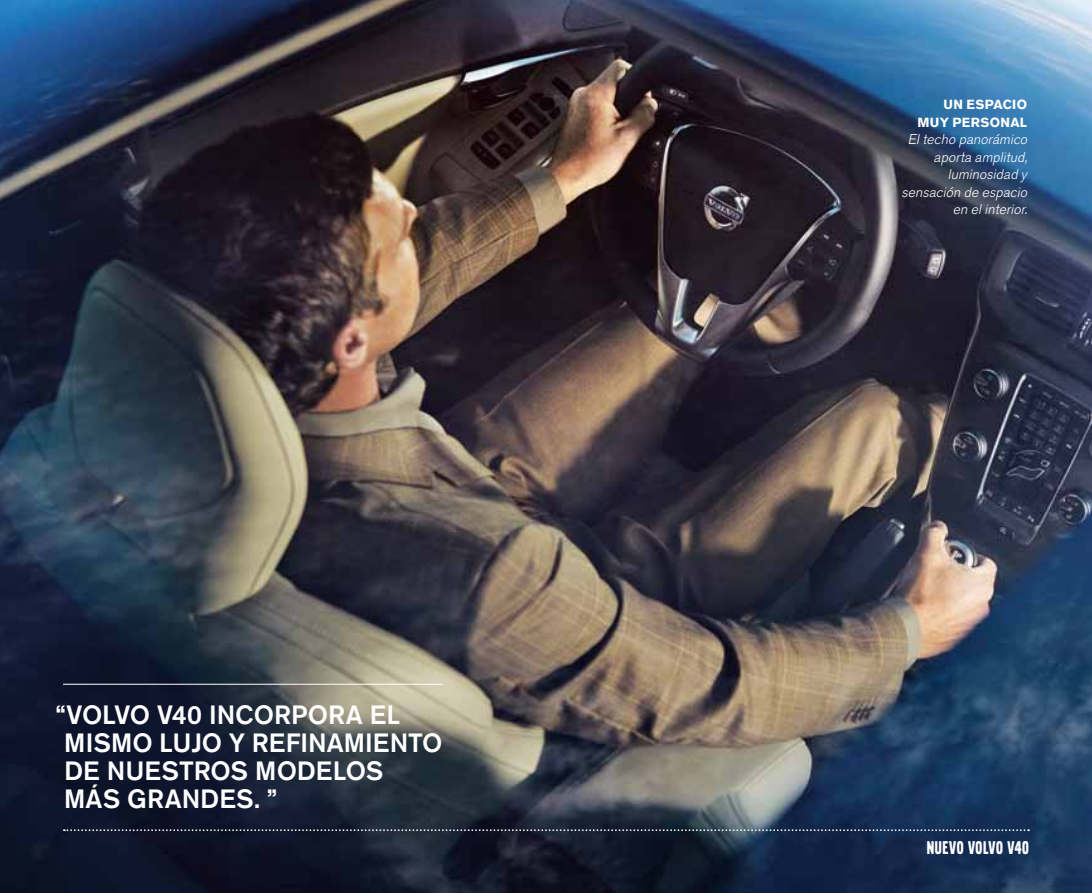
<style>
.page{position:relative;width:1092px;height:893px;background:#fff}
.page>*{position:absolute;margin:0;border:0;box-sizing:border-box;transform-origin:0 0}
.t1{font:500 26.25px/28px "CE Volvo Sans";color:#fff}
.t2{font:19.25px "Volvo Broad";letter-spacing:.03em;color:#fff}
.t3{font:italic 300 14px/17.5px "CE Volvo Sans";letter-spacing:.005em;color:#fff;text-align:right}
.t4{font:700 13.12px/17.5px "CE Volvo Sans";letter-spacing:.025em;color:#fff}
</style>
<div class="page">
<img style="left:0;top:0;width:1091px;height:893px">
<svg style="left:64px;top:829px;width:964px;height:2px;background:#5e6776"></svg>
<hr style="left:63px;top:684px;width:379px;height:1px;background:#fff">
<h1 class="t1" style="left:64px;top:701px;width:380px;text-indent:-8px">“VOLVO V40 INCORPORA EL<br>MISMO LUJO Y REFINAMIENTO<br>DE NUESTROS MODELOS<br>MÁS GRANDES. ”</h1>
<p class="t4" style="left:917px;top:96px;width:103px;text-indent:26px">UN ESPACIO<br>MUY PERSONAL</p>
<p class="t3" style="left:901px;top:131px;width:127px">El techo panorámico aporta amplitud, luminosidad y sensación de espacio en el interior.</p>
<h2 class="t2" style="left:926px;top:839px;width:17px">NUEVO</h2>
<h2 class="t2" style="left:967px;top:839px;width:62px">VOLVO V40</h2>
</div>
